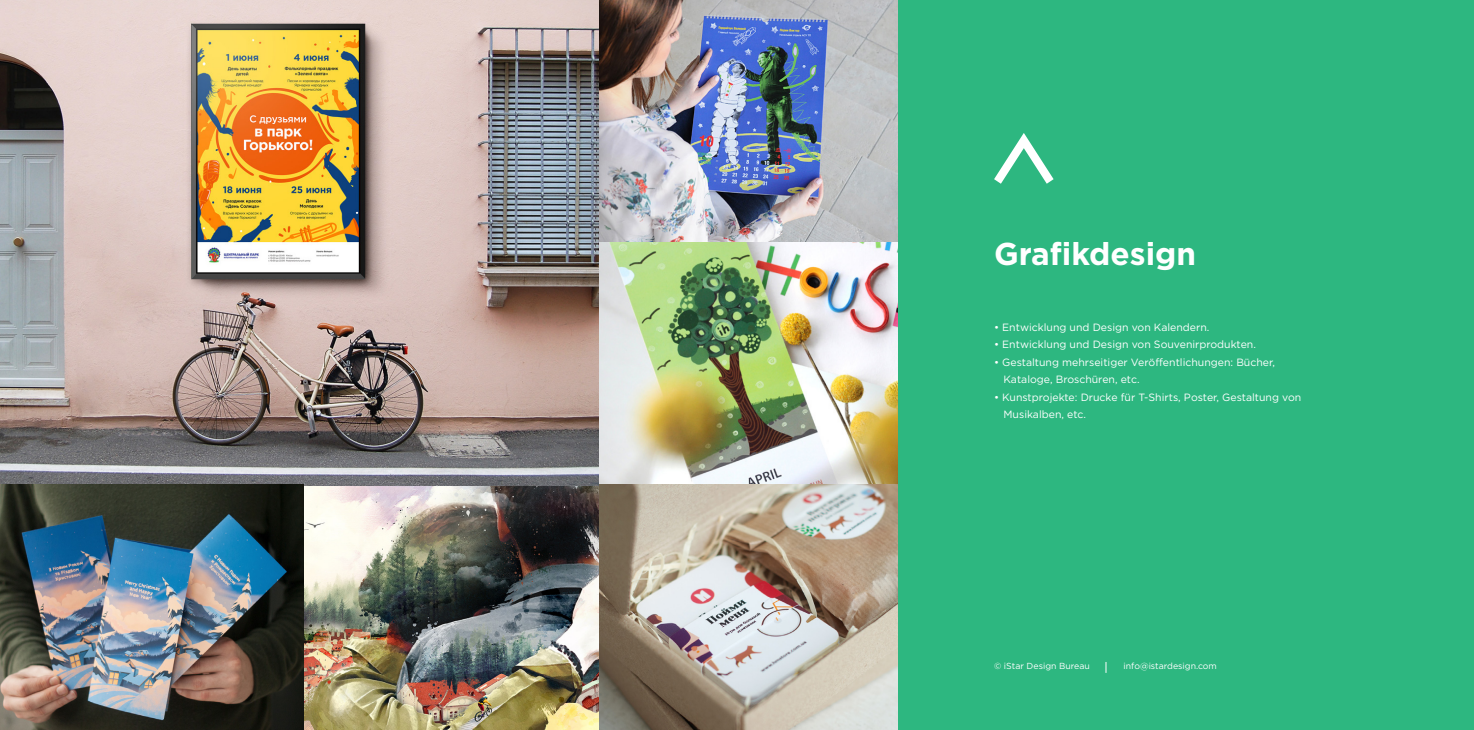
<style>
.page{position:relative;width:1474px;height:730px;background:#fff}
.page>*{position:absolute;margin:0;border:0;box-sizing:border-box;transform-origin:0 0}
.t1{font:700 31.5px "Gotham Pro";color:#fff}
.t2{font:10.5px/17.5px "Gotham Pro";color:#fff}
.t3{font:8.75px "Gotham Pro";color:#fff}
</style>
<div class="page">
<img style="left:304px;top:485px;width:295px;height:244px">
<img style="left:0;top:0;width:599px;height:485px">
<img style="left:599px;top:241px;width:299px;height:243px">
<img style="left:0;top:484px;width:304px;height:245px">
<img style="left:599px;top:484px;width:299px;height:245px">
<img style="left:599px;top:0;width:299px;height:241px">
<div style="left:898px;top:0;width:575px;height:729px;background:#2db780"></div>
<svg style="left:994px;top:133px;width:59px;height:51px"></svg>
<h1 class="t1" style="left:994px;top:235px;width:203px">Grafikdesign</h1>
<p class="t2" style="left:994px;top:318px;width:217px">• Entwicklung und Design von Kalendern.</p>
<p class="t2" style="left:994px;top:335px;width:263px">• Entwicklung und Design von Souvenirprodukten.</p>
<p class="t2" style="left:1003px;top:353px;width:273px;text-indent:-9px">• Gestaltung mehrseitiger Veröffentlichungen: Bücher,<br>Kataloge, Broschüren, etc.</p>
<p class="t2" style="left:1003px;top:388px;width:299px;text-indent:-9px">• Kunstprojekte: Drucke für T-Shirts, Poster, Gestaltung von<br>Musikalben, etc.</p>
<p class="t3" style="left:994px;top:660px;width:97px">© iStar Design Bureau</p>
<p class="t3" style="left:1123px;top:661px;width:95px">info@istardesign.com</p>
</div>
